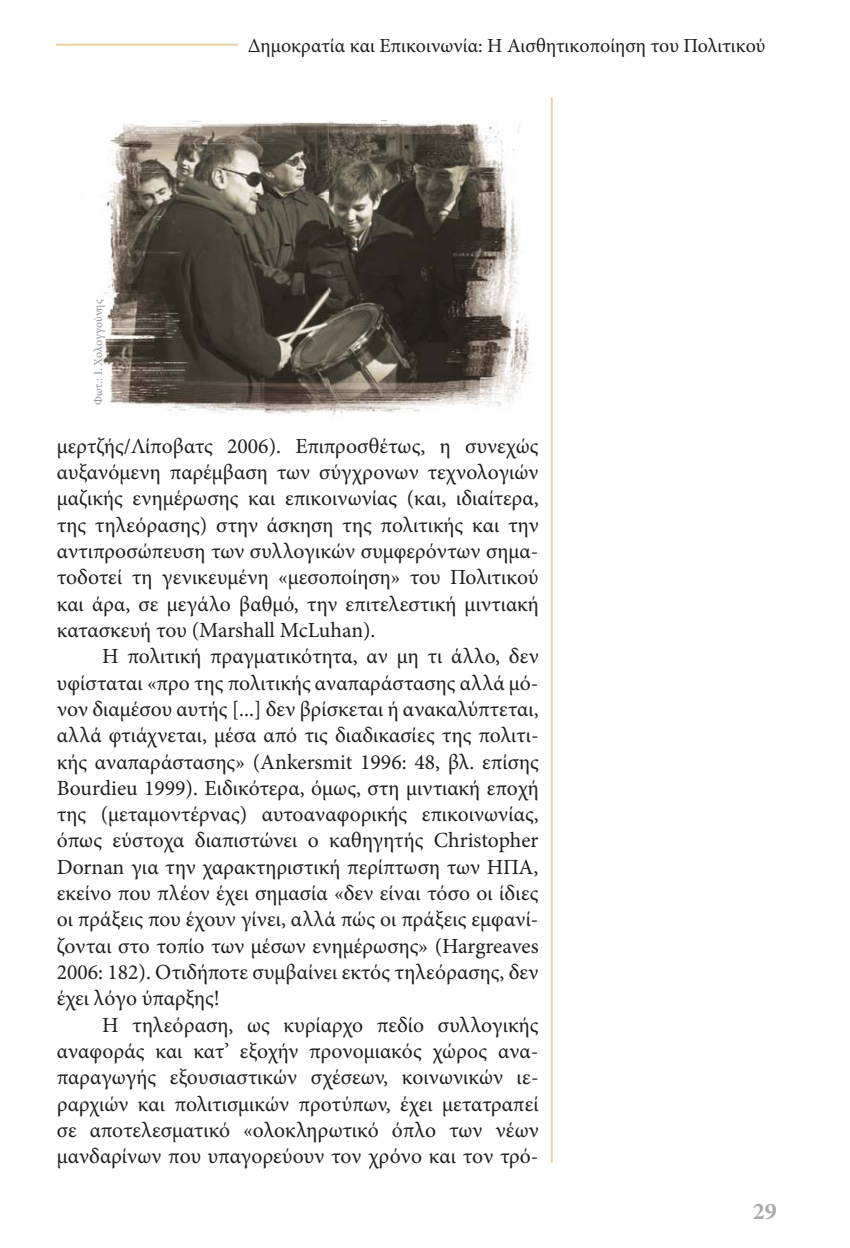
<style>
.page{position:relative;width:850px;height:1248px;background:#fff}
.page>*{position:absolute;margin:0;border:0;box-sizing:border-box;transform-origin:0 0}
.t1{font:700 24px "Minion Pro";color:#a6a9ab}
.t2{font:21.6px/26.4px "Minion Pro";color:#1f1d1d;text-align:justify}
.t3{font:20px "Minion Pro";color:#1f1d1d}
.t4{font:12px "Minion Pro";color:#939597}
</style>
<div class="page">
<hr style="left:56px;top:44px;width:720px;height:2px;background:#e9d3a2">
<div style="left:238px;top:29px;width:539px;height:31px;background:#fff"></div>
<hr style="left:551px;top:97px;width:2px;height:1066px;background:#e9d3a2">
<img style="left:103px;top:121px;width:428px;height:294px">
<p class="t4" style="left:94px;top:405px;width:107px;rotate:-90deg">Φωτ.: Ι. Χολογγούνης</p>
<p class="t3" style="left:248px;top:38px;width:519px">Δημοκρατία και Επικοινωνία: Η Αισθητικοποίηση του Πολιτικού</p>
<p class="t2" style="left:57px;top:434px;width:484px">μερτζής/Λίποβατς 2006). Επιπροσθέτως, η συνεχώς αυξανόμενη παρέμβαση των σύγχρονων τεχνολογιών μαζικής ενημέρωσης και επικοινωνίας (και, ιδιαίτερα, της τηλεόρασης) στην άσκηση της πολιτικής και την αντιπροσώπευση των συλλογικών συμφερόντων σημα&shy;τοδοτεί τη γενικευμένη «μεσοποίηση» του Πολιτικού και άρα, σε μεγάλο βαθμό, την επιτελεστική μιντιακή κατασκευή του (Marshall McLuhan).</p>
<p class="t2" style="left:57px;top:645px;width:484px;text-indent:45px">Η πολιτική πραγματικότητα, αν μη τι άλλο, δεν υφίσταται «προ της πολιτικής αναπαράστασης αλλά μό&shy;νον διαμέσου αυτής [...] δεν βρίσκεται ή ανακαλύπτεται, αλλά φτιάχνεται, μέσα από τις διαδικασίες της πολιτι&shy;κής αναπαράστασης» (Ankersmit 1996: 48, βλ. επίσης Bourdieu 1999). Ειδικότερα, όμως, στη μιντιακή εποχή της (μεταμοντέρνας) αυτοαναφορικής επικοινωνίας, όπως εύστοχα διαπιστώνει ο καθηγητής Christopher Dornan για την χαρακτηριστική περίπτωση των ΗΠΑ, εκείνο που πλέον έχει σημασία «δεν είναι τόσο οι ίδιες οι πράξεις που έχουν γίνει, αλλά πώς οι πράξεις εμφανί&shy;ζονται στο τοπίο των μέσων ενημέρωσης» (Hargreaves 2006: 182). Οτιδήποτε συμβαίνει εκτός τηλεόρασης, δεν έχει λόγο ύπαρξης!</p>
<p class="t2" style="left:57px;top:1013px;width:483px;text-indent:45px">Η τηλεόραση, ως κυρίαρχο πεδίο συλλογικής αναφοράς και κατ’ εξοχήν προνομιακός χώρος ανα&shy;παραγωγής εξουσιαστικών σχέσεων, κοινωνικών ιε&shy;ραρχιών και πολιτισμικών προτύπων, έχει μετατραπεί σε αποτελεσματικό «ολοκληρωτικό όπλο των νέων μανδαρίνων που υπαγορεύουν τον χρόνο και τον τρό-</p>
<p class="t1" style="left:753px;top:1196px;width:25px">29</p>
</div>
